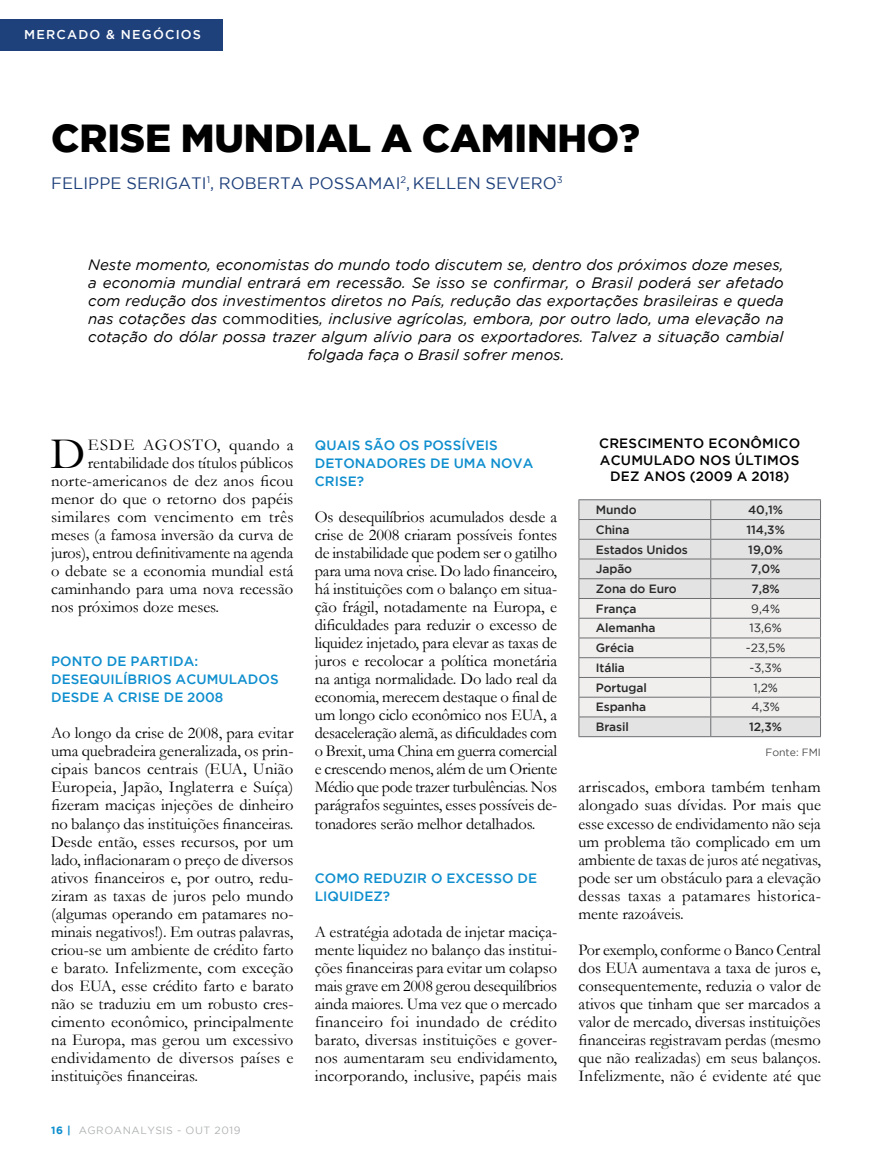
<style>
.page{position:relative;width:872px;height:1170px;background:#fff}
.page>*{position:absolute;margin:0;border:0;box-sizing:border-box;transform-origin:0 0}
.t1{font:45.3px "Garamond";color:#000}
.t2{font:900 39px "Gotham";letter-spacing:-.005em;color:#000}
.t3{font:16.5px/18px "Garamond";color:#000;text-align:justify}
.t4{font:16.5px "Gotham";letter-spacing:.005em;color:#1e407b}
.t5{font:16.5px "Garamond";letter-spacing:.02em;color:#000}
.t6{font:16.5px "Garamond";letter-spacing:.07em;color:#000}
.t7{font:italic 15px/18px "Gotham";color:#000;text-align:center}
.t8{font:500 13.5px/18px "Gotham";letter-spacing:.005em;color:#0e8ece}
.t9{font:500 13.5px/16.5px "Gotham";letter-spacing:.015em;color:#000;text-align:center}
.t10{font:500 12.75px "Gotham";letter-spacing:.095em;color:#fff}
.t11{font:500 12px "Gotham";letter-spacing:-.01em;color:#292829}
.t12{font:12px "Gotham";color:#292829}
.t13{font:10.5px "Gotham";letter-spacing:.05em;color:#b1b3b4}
.t14{font:10.5px "Gotham";color:#4d4d4f}
.s1{font-style:normal}
.s2{font-weight:700;color:#0e8ece}
</style>
<div class="page">
<div style="left:0;top:19px;width:223px;height:32px;background:#1e407b"></div>
<hr style="left:578px;top:736px;width:132px;height:1px;background:#6d6e71">
<hr style="left:578px;top:499px;width:132px;height:1px;background:#6d6e71">
<svg style="left:578px;top:500px;width:243px;height:236px;background:#e3e3e2"></svg>
<hr style="left:710px;top:499px;width:111px;height:1px;background:#6d6e71">
<hr style="left:710px;top:519px;width:111px;height:1px;background:#6d6e71">
<hr style="left:710px;top:539px;width:111px;height:1px;background:#6d6e71">
<hr style="left:710px;top:558px;width:111px;height:1px;background:#6d6e71">
<hr style="left:710px;top:578px;width:111px;height:1px;background:#6d6e71">
<hr style="left:710px;top:598px;width:111px;height:1px;background:#6d6e71">
<hr style="left:710px;top:637px;width:111px;height:1px;background:#6d6e71">
<hr style="left:710px;top:677px;width:111px;height:1px;background:#6d6e71">
<hr style="left:710px;top:716px;width:111px;height:1px;background:#6d6e71">
<hr style="left:710px;top:736px;width:111px;height:1px;background:#6d6e71">
<p class="t10" style="left:24px;top:27px;width:178px">MERCADO &amp; NEGÓCIOS</p>
<h2 class="t2" style="left:51px;top:115px;width:590px">CRISE MUNDIAL A CAMINHO?</h2>
<p class="t4" style="left:51px;top:174px;width:513px">FELIPPE SERIGATI<sup>1</sup>, ROBERTA POSSAMAI<sup>2</sup>, KELLEN SEVERO<sup>3</sup></p>
<p class="t7" style="left:88px;top:256px;width:697px">Neste momento, economistas do mundo todo discutem se, dentro dos próximos doze meses, a economia mundial entrará em recessão. Se isso se confirmar, o Brasil poderá ser afetado com redução dos investimentos diretos no País, redução das exportações brasileiras e queda nas cotações das <span class="s1">commodities</span>, inclusive agrícolas, embora, por outro lado, uma elevação na cotação do dólar possa trazer algum alívio para os exportadores. Talvez a situação cambial folgada faça o Brasil sofrer menos.</p>
<h1 class="t1" style="left:51px;top:427px;width:36px">D</h1>
<p class="t6" style="left:88px;top:435px;width:207px">ESDE AGOSTO, quando a</p>
<p class="t3" style="left:88px;top:454px;width:207px">rentabilidade dos títulos públicos</p>
<p class="t3" style="left:51px;top:472px;width:244px">norte-americanos de dez anos ficou</p>
<p class="t3" style="left:51px;top:490px;width:244px">menor do que o retorno dos papéis</p>
<p class="t5" style="left:51px;top:507px;width:244px">similares com vencimento em três</p>
<p class="t3" style="left:51px;top:526px;width:244px">meses (a famosa inversão da curva de</p>
<p class="t3" style="left:51px;top:544px;width:244px">juros), entrou definitivamente na agenda</p>
<p class="t3" style="left:51px;top:562px;width:244px">o debate se a economia mundial está</p>
<p class="t3" style="left:51px;top:580px;width:244px">caminhando para uma nova recessão</p>
<p class="t3" style="left:51px;top:598px;width:170px">nos próximos doze meses.</p>
<p class="t8" style="left:51px;top:652px;width:229px">PONTO DE PARTIDA:<br>DESEQUILÍBRIOS ACUMULADOS<br>DESDE A CRISE DE 2008</p>
<p class="t3" style="left:51px;top:724px;width:244px">Ao longo da crise de 2008, para evitar uma quebradeira generalizada, os prin&shy;cipais bancos centrais (EUA, União Europeia, Japão, Inglaterra e Suíça) fizeram maciças injeções de dinheiro no balanço das instituições financeiras.<br>Desde então, esses recursos, por um lado, inflacionaram o preço de diversos ativos financeiros e, por outro, redu&shy;ziram as taxas de juros pelo mundo (algumas operando em patamares no&shy;minais negativos!). Em outras palavras, criou-se um ambiente de crédito farto e barato. Infelizmente, com exceção dos EUA, esse crédito farto e barato não se traduziu em um robusto cres&shy;cimento econômico, principalmente na Europa, mas gerou um excessivo endividamento de diversos países e instituições financeiras.</p>
<p class="t13" style="left:51px;top:1124px;width:191px"><span class="s2">16 |</span> AGROANALYSIS - OUT 2019</p>
<p class="t8" style="left:315px;top:436px;width:220px">QUAIS SÃO OS POSSÍVEIS<br>DETONADORES DE UMA NOVA<br>CRISE?</p>
<p class="t3" style="left:315px;top:508px;width:244px">Os desequilíbrios acumulados desde a crise de 2008 criaram possíveis fontes de instabilidade que podem ser o gatilho para uma nova crise. Do lado financeiro, há instituições com o balanço em situa&shy;ção frágil, notadamente na Europa, e dificuldades para reduzir o excesso de liquidez injetado, para elevar as taxas de juros e recolocar a política monetária na antiga normalidade. Do lado real da economia, merecem destaque o final de um longo ciclo econômico nos EUA, a desaceleração alemã, as dificuldades com o Brexit, uma China em guerra comercial e crescendo menos, além de um Oriente Médio que pode trazer turbulências. Nos parágrafos seguintes, esses possíveis de&shy;tonadores serão melhor detalhados.</p>
<p class="t8" style="left:315px;top:868px;width:224px">COMO REDUZIR O EXCESSO DE<br>LIQUIDEZ?</p>
<p class="t3" style="left:315px;top:922px;width:244px">A estratégia adotada de injetar maciça&shy;mente liquidez no balanço das institui&shy;ções financeiras para evitar um colapso mais grave em 2008 gerou desequilíbrios ainda maiores. Uma vez que o mercado financeiro foi inundado de crédito barato, diversas instituições e gover&shy;nos aumentaram seu endividamento, incorporando, inclusive, papéis mais</p>
<p class="t9" style="left:599px;top:435px;width:203px">CRESCIMENTO ECONÔMICO<br>ACUMULADO NOS ÚLTIMOS<br>DEZ ANOS (2009 A 2018)</p>
<p class="t11" style="left:596px;top:503px;width:42px">Mundo</p>
<p class="t11" style="left:748px;top:503px;width:37px">40,1%</p>
<p class="t11" style="left:596px;top:522px;width:35px">China</p>
<p class="t11" style="left:746px;top:522px;width:40px">114,3%</p>
<p class="t11" style="left:596px;top:542px;width:93px">Estados Unidos</p>
<p class="t11" style="left:748px;top:542px;width:36px">19,0%</p>
<p class="t11" style="left:596px;top:562px;width:38px">Japão</p>
<p class="t11" style="left:751px;top:562px;width:31px">7,0%</p>
<p class="t11" style="left:596px;top:582px;width:82px">Zona do Euro</p>
<p class="t11" style="left:751px;top:582px;width:30px">7,8%</p>
<p class="t11" style="left:596px;top:601px;width:42px">França</p>
<p class="t12" style="left:751px;top:601px;width:30px">9,4%</p>
<p class="t11" style="left:596px;top:621px;width:61px">Alemanha</p>
<p class="t12" style="left:749px;top:621px;width:34px">13,6%</p>
<p class="t11" style="left:596px;top:641px;width:40px">Grécia</p>
<p class="t12" style="left:745px;top:641px;width:41px">-23,5%</p>
<p class="t11" style="left:596px;top:660px;width:31px">Itália</p>
<p class="t12" style="left:749px;top:661px;width:34px">-3,3%</p>
<p class="t11" style="left:596px;top:680px;width:52px">Portugal</p>
<p class="t12" style="left:753px;top:680px;width:26px">1,2%</p>
<p class="t11" style="left:596px;top:700px;width:52px">Espanha</p>
<p class="t12" style="left:751px;top:700px;width:30px">4,3%</p>
<p class="t11" style="left:596px;top:720px;width:34px">Brasil</p>
<p class="t11" style="left:749px;top:720px;width:34px">12,3%</p>
<p class="t14" style="left:765px;top:746px;width:57px">Fonte: FMI</p>
<p class="t3" style="left:578px;top:778px;width:244px">arriscados, embora também tenham alongado suas dívidas. Por mais que esse excesso de endividamento não seja um problema tão complicado em um ambiente de taxas de juros até negativas, pode ser um obstáculo para a elevação dessas taxas a patamares historica&shy;mente razoáveis.</p>
<p class="t3" style="left:578px;top:940px;width:244px">Por exemplo, conforme o Banco Central dos EUA aumentava a taxa de juros e, consequentemente, reduzia o valor de ativos que tinham que ser marcados a valor de mercado, diversas instituições financeiras registravam perdas (mesmo que não realizadas) em seus balanços.<br>Infelizmente, não é evidente até que</p>
</div>
